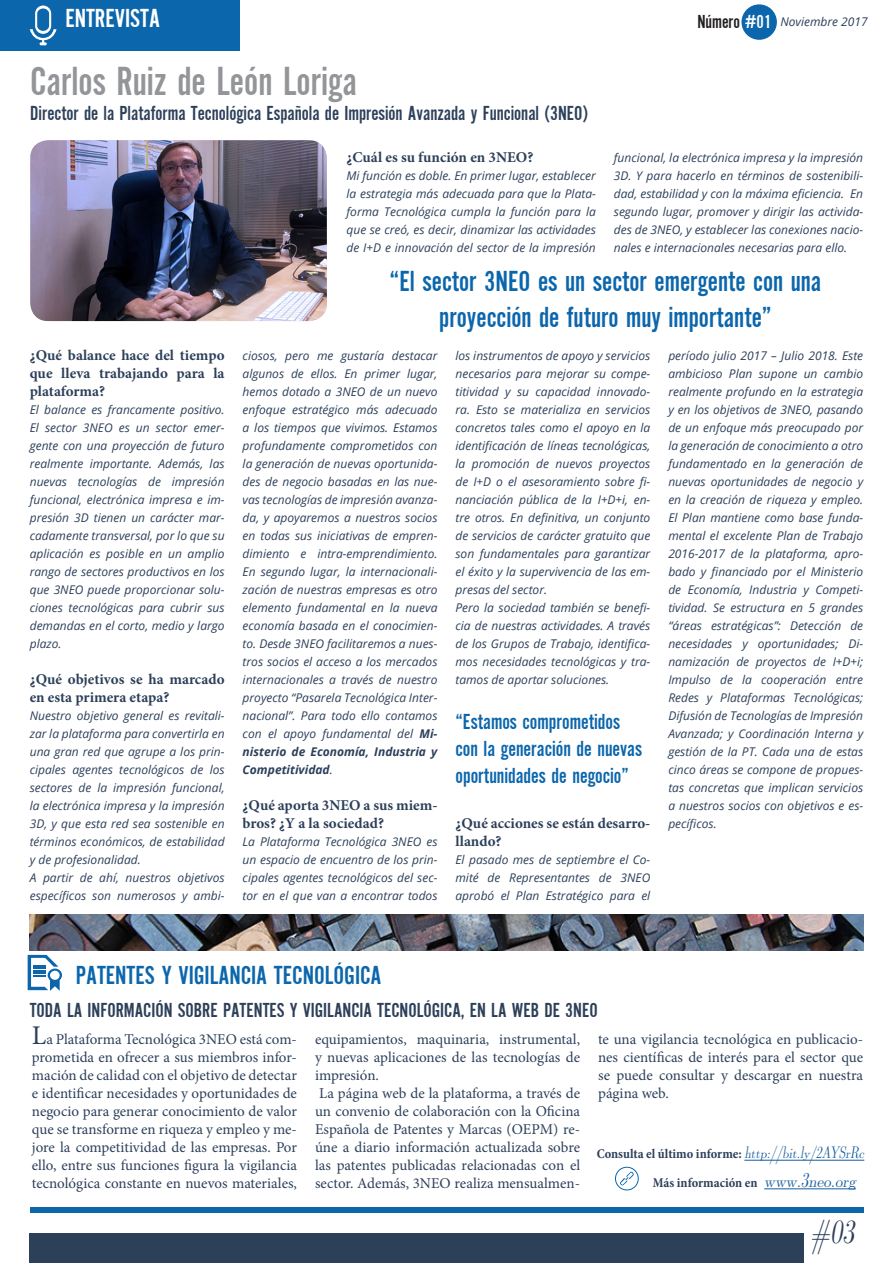
<style>
.page{position:relative;width:893px;height:1263px;background:#fff}
.page>*{position:absolute;margin:0;border:0;box-sizing:border-box;transform-origin:0 0}
.ANTETITULO{font:42px "Alternate Gothic EF No Two";color:#939598}
.TITULO_SECCION{font:30px/36px "Alternate Gothic EF No Two";color:#0b66ac;text-align:center}
.TITULO_1{font:27px "Alternate Gothic EF No Two";color:#0b66ac}
.TITULO_1-2{font:27px "Alternate Gothic EF No Two";color:#fff}
.t1{font:italic 24px "LM Roman Dunh 10";color:#2d405a}
.TITULO_SECCION-2{font:22.5px/27px "Alternate Gothic EF No Two";color:#0b66ac}
.TITULO_SECCION-3{font:21px "Alternate Gothic EF No Two";color:#2d405a}
.Cuerpo_REGULAR{font:15px/18px "Minion Pro";color:#2d405a;text-align:justify}
.Cuerpo_REGULAR-2{font:700 15px/18px "Minion Pro";color:#2d405a}
.Pregunta_NEGRITA{font:italic 15px "LM Roman Dunh 10";color:#175d9e}
.Pregunta_NEGRITA-2{font:700 condensed 13.5px "Minion Pro";color:#2d405a}
.Cuerpo_REGULAR-3{font:italic 12px/18px "Open Sans";color:#2d405a;text-align:justify}
.s1{font-family:"Alternate Gothic EF No Two";font-style:normal;font-size:19.5px;color:#231f20}
.s2{font-family:"Alternate Gothic EF No Two";font-style:normal;font-size:19.5px;color:#fff}
.s3{font-weight:700}
.s4{font-size:27px}
.s5{font-family:"LM Roman Dunh 10";font-weight:400;font-style:italic;font-stretch:normal;font-size:12px;color:#175d9e}
</style>
<div class="page">
<img style="left:30px;top:914px;width:833px;height:36px">
<div style="left:30px;top:1233px;width:774px;height:30px;background:#2d405a"></div>
<div style="left:30px;top:1208px;width:833px;height:5px;background:#0b66ac"></div>
<img style="left:30px;top:140px;width:297px;height:181px">
<div style="left:741px;top:4px;width:36px;height:36px;background:#0b66ac;border-radius:50%"></div>
<div style="left:0;top:0;width:239px;height:51px;background:#0b66ac"></div>
<svg style="left:28px;top:955px;width:34px;height:36px"></svg>
<hr style="left:764px;top:1188px;width:92px;height:1px;background:#175d9e">
<svg style="left:30px;top:6px;width:27px;height:39px"></svg>
<div style="left:615px;top:1167px;width:24px;height:23px;border:1px solid #0b66ac;border-radius:50%"></div>
<svg style="left:620px;top:1171px;width:14px;height:14px"></svg>
<hr style="left:744px;top:1160px;width:120px;height:1px;background:#175d9e">
<p class="TITULO_1-2" style="left:65px;top:4px;width:96px">ENTREVISTA</p>
<p class="Cuerpo_REGULAR-3" style="left:697px;top:12px;width:172px"><span class="s1">Número</span> <span class="s2">#01</span> Noviembre 2017</p>
<p class="ANTETITULO" style="left:30px;top:59px;width:328px">Carlos Ruiz de León Loriga</p>
<p class="TITULO_SECCION-3" style="left:30px;top:102px;width:560px">Director de la Plataforma Tecnológica Española de Impresión Avanzada y Funcional (3NEO)</p>
<p class="Cuerpo_REGULAR-2" style="left:30px;top:346px;width:196px;text-align:justify">¿Qué balance hace del tiempo que lleva trabajando para la plataforma?</p>
<p class="Cuerpo_REGULAR-3" style="left:30px;top:400px;width:196px">El balance es francamente positivo.<br>El sector 3NEO es un sector emer&shy;gente con una proyección de futuro realmente importante. Además, las nuevas tecnologías de impresión funcional, electrónica impresa e im&shy;presión 3D tienen un carácter mar&shy;cadamente transversal, por lo que su aplicación es posible en un amplio rango de sectores productivos en los que 3NEO puede proporcionar solu&shy;ciones tecnológicas para cubrir sus demandas en el corto, medio y largo plazo.</p>
<p class="Cuerpo_REGULAR-2" style="left:30px;top:670px;width:196px">¿Qué objetivos se ha marcado en esta primera etapa?</p>
<p class="Cuerpo_REGULAR-3" style="left:30px;top:706px;width:196px">Nuestro objetivo general es revitali&shy;zar la plataforma para convertirla en una gran red que agrupe a los prin&shy;cipales agentes tecnológicos de los sectores de la impresión funcional, la electrónica impresa y la impresión 3D, y que esta red sea sostenible en términos económicos, de estabilidad y de profesionalidad.</p>
<p class="Cuerpo_REGULAR-3" style="left:30px;top:868px;width:196px">A partir de ahí, nuestros objetivos específicos son numerosos y ambi-</p>
<p class="Cuerpo_REGULAR-2" style="left:347px;top:148px;width:188px">¿Cuál es su función en 3NEO?</p>
<p class="Cuerpo_REGULAR-3" style="left:347px;top:166px;width:251px">Mi función es doble. En primer lugar, establecer la estrategia más adecuada para que la Plata&shy;forma Tecnológica cumpla la función para la que se creó, es decir, dinamizar las actividades de I+D e innovación del sector de la impresión</p>
<p class="Cuerpo_REGULAR-3" style="left:614px;top:148px;width:251px">funcional, la electrónica impresa y la impresión 3D. Y para hacerlo en términos de sostenibili&shy;dad, estabilidad y con la máxima eficiencia. En segundo lugar, promover y dirigir las activida&shy;des de 3NEO, y establecer las conexiones nacio&shy;nales e internacionales necesarias para ello.</p>
<p class="TITULO_SECCION" style="left:390px;top:264px;width:433px">“El sector 3NEO es un sector emergente con una proyección de futuro muy importante”</p>
<p class="Cuerpo_REGULAR-3" style="left:243px;top:346px;width:196px">ciosos, pero me gustaría destacar algunos de ellos. En primer lugar, hemos dotado a 3NEO de un nuevo enfoque estratégico más adecuado a los tiempos que vivimos. Estamos profundamente comprometidos con la generación de nuevas oportunida&shy;des de negocio basadas en las nue&shy;vas tecnologías de impresión avanza&shy;da, y apoyaremos a nuestros socios en todas sus iniciativas de empren&shy;dimiento e intra-emprendimiento.<br>En segundo lugar, la internacionali&shy;zación de nuestras empresas es otro elemento fundamental en la nueva economía basada en el conocimien&shy;to. Desde 3NEO facilitaremos a nues&shy;tros socios el acceso a los mercados internacionales a través de nuestro proyecto “Pasarela Tecnológica Inter&shy;nacional”. Para todo ello contamos con el apoyo fundamental del <span class="s3">Mi&shy;nisterio de Economía, Industria y Competitividad</span>.</p>
<p class="Cuerpo_REGULAR-2" style="left:243px;top:796px;width:196px">¿Qué aporta 3NEO a sus miem&shy;bros? ¿Y a la sociedad?</p>
<p class="Cuerpo_REGULAR-3" style="left:243px;top:832px;width:196px">La Plataforma Tecnológica 3NEO es un espacio de encuentro de los prin&shy;cipales agentes tecnológicos del sec&shy;tor en el que van a encontrar todos</p>
<p class="Cuerpo_REGULAR-3" style="left:455px;top:346px;width:196px">los instrumentos de apoyo y servicios necesarios para mejorar su compe&shy;titividad y su capacidad innovado&shy;ra. Esto se materializa en servicios concretos tales como el apoyo en la identificación de líneas tecnológicas, la promoción de nuevos proyectos de I+D o el asesoramiento sobre fi&shy;nanciación pública de la I+D+i, en&shy;tre otros. En definitiva, un conjunto de servicios de carácter gratuito que son fundamentales para garantizar el éxito y la supervivencia de las em&shy;presas del sector.</p>
<p class="Cuerpo_REGULAR-3" style="left:455px;top:598px;width:196px">Pero la sociedad también se benefi&shy;cia de nuestras actividades. A través de los Grupos de Trabajo, identifica&shy;mos necesidades tecnológicas y tra&shy;tamos de aportar soluciones.</p>
<p class="TITULO_SECCION-2" style="left:455px;top:709px;width:188px">“Estamos comprometidos con la generación de nuevas oportunidades de negocio”</p>
<p class="Cuerpo_REGULAR-2" style="left:455px;top:814px;width:196px">¿Qué acciones se están desarro&shy;llando?</p>
<p class="Cuerpo_REGULAR-3" style="left:455px;top:850px;width:196px">El pasado mes de septiembre el Co&shy;mité de Representantes de 3NEO aprobó el Plan Estratégico para el</p>
<p class="Cuerpo_REGULAR-3" style="left:668px;top:346px;width:196px">período julio 2017 – Julio 2018. Este ambicioso Plan supone un cambio realmente profundo en la estrategia y en los objetivos de 3NEO, pasando de un enfoque más preocupado por la generación de conocimiento a otro fundamentado en la generación de nuevas oportunidades de negocio y en la creación de riqueza y empleo.<br>El Plan mantiene como base funda&shy;mental el excelente Plan de Trabajo 2016-2017 de la plataforma, apro&shy;bado y financiado por el Ministerio de Economía, Industria y Competi&shy;tividad. Se estructura en 5 grandes “áreas estratégicas”: Detección de necesidades y oportunidades; Di&shy;namización de proyectos de I+D+i; Impulso de la cooperación entre Redes y Plataformas Tecnológicas; Difusión de Tecnologías de Impresión Avanzada; y Coordinación Interna y gestión de la PT. Cada una de estas cinco áreas se compone de propues&shy;tas concretas que implican servicios a nuestros socios con objetivos e es&shy;pecíficos.</p>
<p class="TITULO_1" style="left:76px;top:961px;width:307px">PATENTES Y VIGILANCIA TECNOLÓGICA</p>
<p class="TITULO_SECCION-3" style="left:30px;top:999px;width:569px">TODA LA INFORMACIÓN SOBRE PATENTES Y VIGILANCIA TECNOLÓGICA, EN LA WEB DE 3NEO</p>
<p class="Cuerpo_REGULAR" style="left:32px;top:1030px;width:267px"><span class="s4">L</span>a Plataforma Tecnológica 3NEO está com&shy;prometida en ofrecer a sus miembros infor&shy;mación de calidad con el objetivo de detectar e identificar necesidades y oportunidades de negocio para generar conocimiento de valor que se transforme en riqueza y empleo y me&shy;jore la competitividad de las empresas. Por ello, entre sus funciones figura la vigilancia tecnológica constante en nuevos materiales,</p>
<p class="Cuerpo_REGULAR" style="left:315px;top:1030px;width:267px">equipamientos, maquinaria, instrumental, y nuevas aplicaciones de las tecnologías de impresión.</p>
<p class="Cuerpo_REGULAR" style="left:315px;top:1084px;width:267px">La página web de la plataforma, a través de un convenio de colaboración con la Oficina Española de Patentes y Marcas (OEPM) re&shy;úne a diario información actualizada sobre las patentes publicadas relacionadas con el sector. Además, 3NEO realiza mensualmen-</p>
<p class="Cuerpo_REGULAR" style="left:598px;top:1030px;width:267px">te una vigilancia tecnológica en publicacio&shy;nes científicas de interés para el sector que se puede consultar y descargar en nuestra página web.</p>
<p class="Pregunta_NEGRITA-2" style="left:597px;top:1145px;width:269px">Consulta el último informe: <span class="s5">http://bit.ly/2AYSrRc</span></p>
<p class="Pregunta_NEGRITA-2" style="left:653px;top:1173px;width:106px">Más información en</p>
<p class="Pregunta_NEGRITA" style="left:764px;top:1173px;width:93px">www.3neo.org</p>
<p class="t1" style="left:810px;top:1221px;width:45px">#03</p>
</div>
